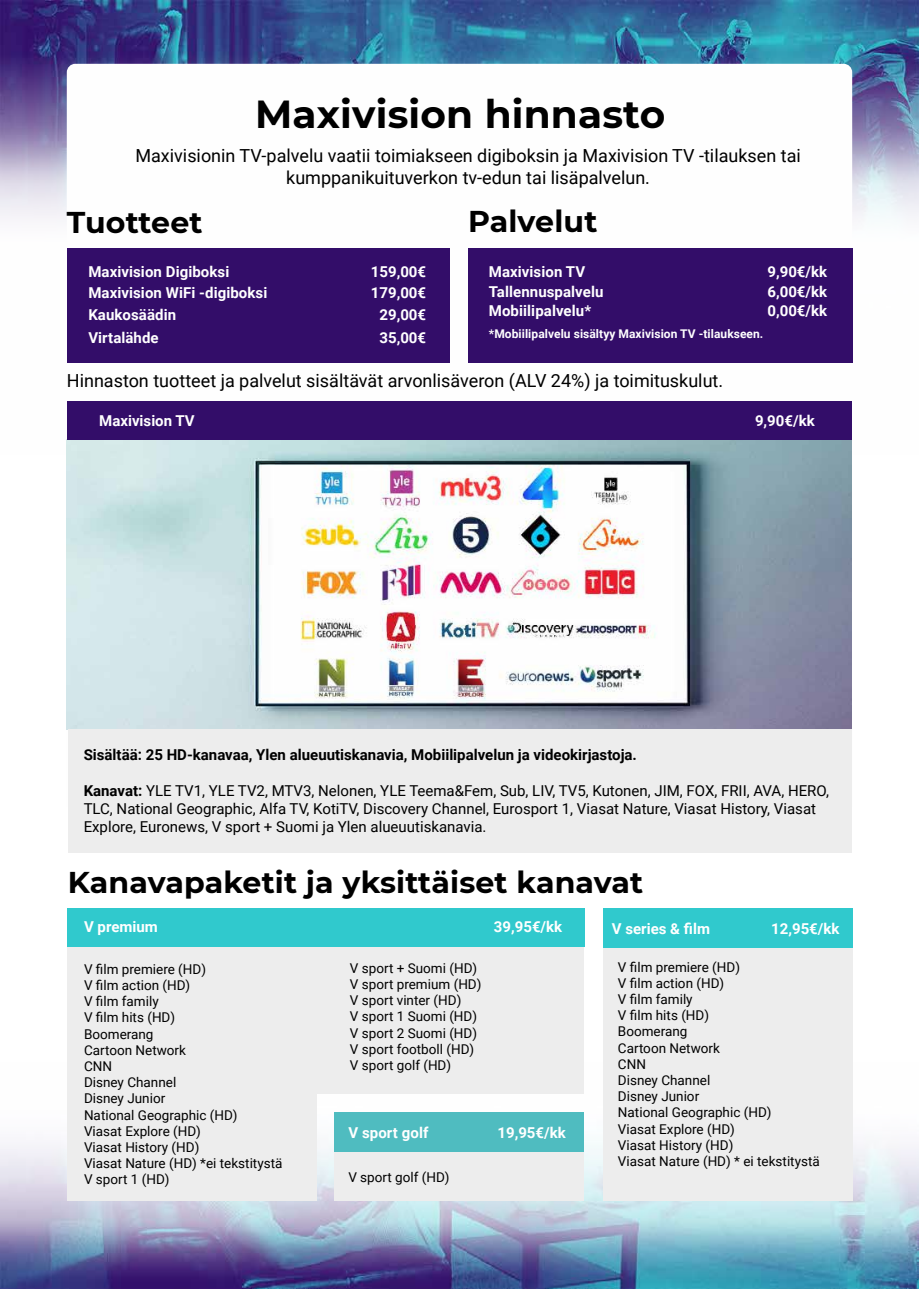
<style>
.page{position:relative;width:919px;height:1289px;background:#fff}
.page>*{position:absolute;margin:0;border:0;box-sizing:border-box;transform-origin:0 0}
.t1{font:700 39px "Montserrat";letter-spacing:.005em;color:#000}
.t2{font:700 30px "Montserrat";letter-spacing:.005em;color:#000}
.t3{font:18px/21.6px "Roboto";color:#000;text-align:center}
.t4{font:15px/18px "Roboto";color:#000}
.t5{font:700 15px "Roboto";letter-spacing:.005em;color:#fff}
.t6{font:700 15px "Roboto";color:#000}
.t7{font:13.5px/16.2px "Roboto";color:#000}
.t8{font:700 12px "Roboto";letter-spacing:.005em;color:#fff}
.s1{font-weight:700}
</style>
<div class="page">
<img style="left:0;top:1062px;width:918px;height:226px">
<img style="left:0;top:0;width:918px;height:329px">
<svg style="left:67px;top:64px;width:785px;height:742px"></svg>
<div style="left:67px;top:248px;width:382px;height:114px;background:#330d69"></div>
<div style="left:468px;top:248px;width:384px;height:114px;background:#330d69"></div>
<div style="left:602px;top:947px;width:250px;height:253px;background:#ededed"></div>
<div style="left:602px;top:908px;width:250px;height:39px;background:#30c9cd"></div>
<img style="left:67px;top:440px;width:784px;height:289px">
<div style="left:68px;top:729px;width:783px;height:124px;background:#ededed"></div>
<div style="left:67px;top:402px;width:784px;height:38px;background:#330d69"></div>
<div style="left:334px;top:1151px;width:250px;height:49px;background:#ededed"></div>
<div style="left:334px;top:1112px;width:250px;height:39px;background:#4fbcc0"></div>
<div style="left:316px;top:946px;width:268px;height:147px;background:#ededed"></div>
<div style="left:67px;top:908px;width:517px;height:38px;background:#30c9cd"></div>
<div style="left:67px;top:946px;width:249px;height:254px;background:#ededed"></div>
<h1 class="t1" style="left:255px;top:86px;width:412px">Maxivision hinnasto</h1>
<h3 class="t3" style="left:135px;top:144px;width:667px">Maxivisionin TV-palvelu vaatii toimiakseen digiboksin ja Maxivision TV -tilauksen tai kumppanikuituverkon tv-edun tai lisäpalvelun.</h3>
<h2 class="t2" style="left:67px;top:201px;width:137px">Tuotteet</h2>
<h2 class="t2" style="left:468px;top:200px;width:131px">Palvelut</h2>
<p class="t5" style="left:489px;top:261px;width:98px">Maxivision TV</p>
<p class="t5" style="left:767px;top:261px;width:61px">9,90€/kk</p>
<p class="t5" style="left:489px;top:281px;width:116px">Tallennuspalvelu</p>
<p class="t5" style="left:767px;top:281px;width:61px">6,00€/kk</p>
<p class="t5" style="left:489px;top:300px;width:104px">Mobiilipalvelu*</p>
<p class="t5" style="left:767px;top:300px;width:61px">0,00€/kk</p>
<p class="t8" style="left:489px;top:325px;width:276px">*Mobiilipalvelu sisältyy Maxivision TV -tilaukseen.</p>
<h3 class="t3" style="left:67px;top:369px;width:657px">Hinnaston tuotteet ja palvelut sisältävät arvonlisäveron (ALV 24%) ja toimituskulut.</h3>
<p class="t5" style="left:88px;top:261px;width:142px">Maxivision Digiboksi</p>
<p class="t5" style="left:371px;top:261px;width:57px">159,00€</p>
<p class="t5" style="left:88px;top:282px;width:180px">Maxivision WiFi -digiboksi</p>
<p class="t5" style="left:371px;top:282px;width:57px">179,00€</p>
<p class="t5" style="left:88px;top:304px;width:89px">Kaukosäädin</p>
<p class="t5" style="left:379px;top:304px;width:48px">29,00€</p>
<p class="t5" style="left:88px;top:327px;width:72px">Virtalähde</p>
<p class="t5" style="left:379px;top:327px;width:48px">35,00€</p>
<p class="t5" style="left:99px;top:410px;width:97px">Maxivision TV</p>
<p class="t5" style="left:755px;top:410px;width:61px">9,90€/kk</p>
<p class="t6" style="left:84px;top:744px;width:554px">Sisältää: 25 HD-kanavaa, Ylen alueuutiskanavia, Mobiilipalvelun ja videokirjastoja.</p>
<p class="t4" style="left:84px;top:781px;width:746px"><span class="s1">Kanavat:</span> YLE TV1, YLE TV2, MTV3, Nelonen, YLE Teema&amp;Fem, Sub, LIV, TV5, Kutonen, JIM, FOX, FRII, AVA, HERO,<br>TLC, National Geographic, Alfa TV, KotiTV, Discovery Channel, Eurosport 1, Viasat Nature, Viasat History, Viasat<br>Explore, Euronews, V sport + Suomi ja Ylen alueuutiskanavia.</p>
<h2 class="t2" style="left:68px;top:861px;width:577px">Kanavapaketit ja yksittäiset kanavat</h2>
<p class="t5" style="left:84px;top:916px;width:75px">V premium</p>
<p class="t5" style="left:494px;top:916px;width:70px">39,95€/kk</p>
<p class="t7" style="left:84px;top:960px;width:200px">V film premiere (HD)<br>V film action (HD)<br>V film family<br>V film hits (HD)<br>Boomerang<br>Cartoon Network<br>CNN<br>Disney Channel<br>Disney Junior<br>National Geographic (HD)<br>Viasat Explore (HD)<br>Viasat History (HD)<br>Viasat Nature (HD) *ei tekstitystä<br>V sport 1 (HD)</p>
<p class="t7" style="left:350px;top:959px;width:133px">V sport + Suomi (HD)<br>V sport premium (HD)<br>V sport vinter (HD)<br>V sport 1 Suomi (HD)<br>V sport 2 Suomi (HD)<br>V sport footboll (HD)<br>V sport golf (HD)</p>
<p class="t7" style="left:618px;top:958px;width:203px">V film premiere (HD)<br>V film action (HD)<br>V film family<br>V film hits (HD)<br>Boomerang<br>Cartoon Network<br>CNN<br>Disney Channel<br>Disney Junior<br>National Geographic (HD)<br>Viasat Explore (HD)<br>Viasat History (HD)<br>Viasat Nature (HD) * ei tekstitystä</p>
<p class="t5" style="left:612px;top:918px;width:100px">V series &amp; film</p>
<p class="t5" style="left:771px;top:918px;width:70px">12,95€/kk</p>
<p class="t5" style="left:348px;top:1121px;width:82px">V sport golf</p>
<p class="t5" style="left:497px;top:1121px;width:70px">19,95€/kk</p>
<p class="t7" style="left:348px;top:1168px;width:103px">V sport golf (HD)</p>
</div>
